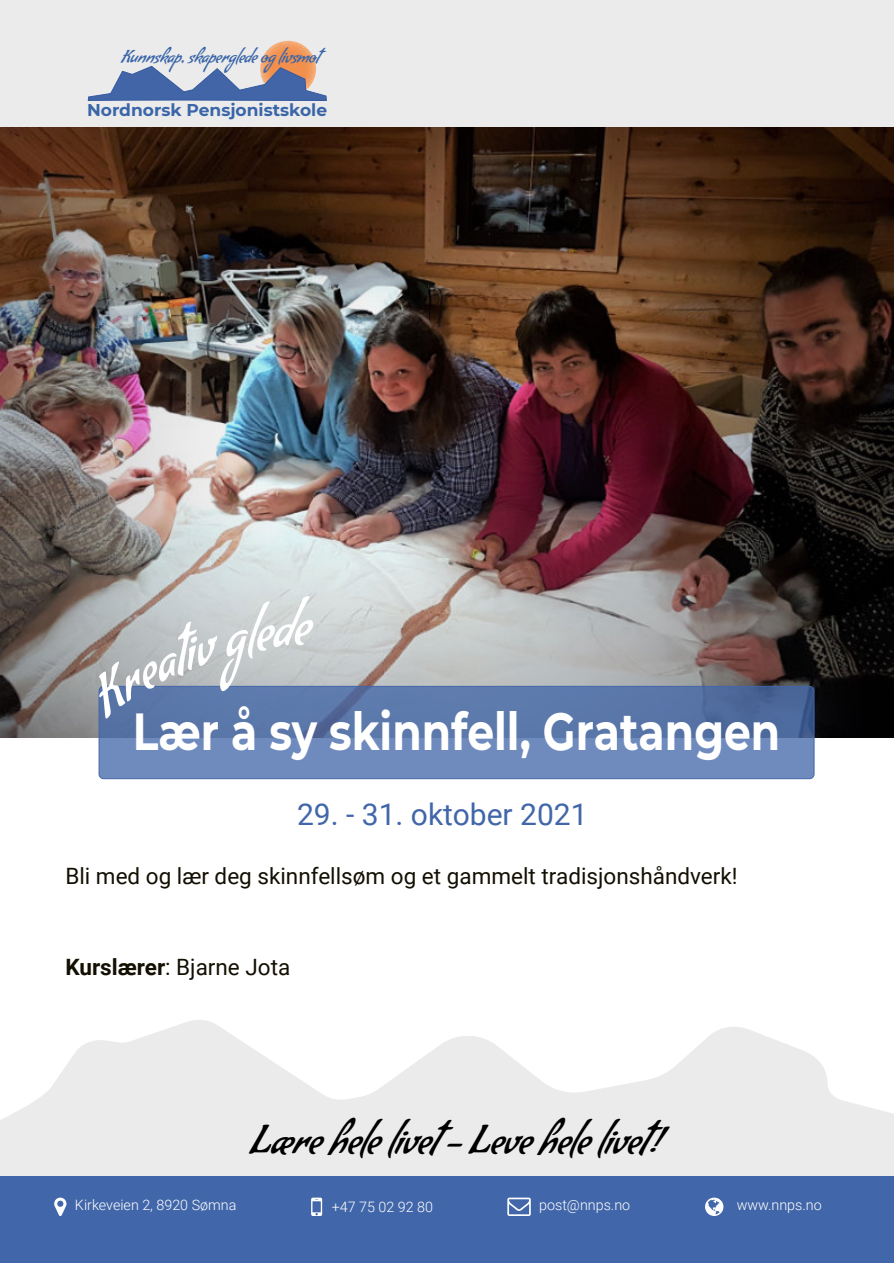
<style>
.page{position:relative;width:894px;height:1263px;background:#fff}
.page>*{position:absolute;margin:0;border:0;box-sizing:border-box;transform-origin:0 0}
.t1{font:700 52.05px "Montserrat";color:#fff;scale:.82 1}
.t2{font:39px "Condiment";color:#000}
.t3{font:30px "Roboto";color:#4166a9}
.t4{font:22.5px "Roboto";color:#130f02}
.t5{font:17.25px "Condiment";color:#3a65a8}
.t6{font:700 17.1px "Montserrat";color:#3a65a8}
.t7{font:300 14.4px "Roboto";color:#fff}
.s1{font-weight:700}
</style>
<div class="page">
<svg style="left:0;top:1020px;width:893px;height:157px;fill:#ebebeb"></svg>
<div style="left:0;top:0;width:893px;height:137px;background:#ebebeb"></div>
<img style="left:0;top:127px;width:893px;height:611px">
<div style="left:0;top:1177px;width:893px;height:86px;background:#4166a9"></div>
<svg style="left:705px;top:1198px;width:18px;height:18px"></svg>
<svg style="left:507px;top:1198px;width:23px;height:18px"></svg>
<svg style="left:54px;top:1198px;width:12px;height:18px"></svg>
<svg style="left:311px;top:1198px;width:11px;height:18px"></svg>
<div style="left:99px;top:686px;width:714px;height:93px;background:#4166a9;border:1px solid #4166a9;border-radius:5px;opacity:.75"></div>
<img style="left:260px;top:41px;width:56px;height:56px;border-radius:50%">
<svg style="left:87px;top:65px;width:240px;height:36px"></svg>
<svg style="left:82px;top:595px;width:233px;height:124px;background:#a3adba"></svg>
<p class="t5" style="left:121px;top:45px;width:200px">Kunnskap, skaperglede og livsmot</p>
<p class="t6" style="left:87px;top:100px;width:241px">Nordnorsk Pensjonistskole</p>
<h1 class="t1" style="left:133px;top:700px;width:791px">Lær å sy skinnfell, Gratangen</h1>
<h3 class="t3" style="left:297px;top:803px;width:292px">29. - 31. oktober 2021</h3>
<p class="t4" style="left:65px;top:867px;width:673px">Bli med og lær deg skinnfellsøm og et gammelt tradisjonshåndverk!</p>
<p class="t4" style="left:65px;top:958px;width:226px"><span class="s1">Kurslærer</span>: Bjarne Jota</p>
<h2 class="t2" style="left:250px;top:1116px;width:412px">Lære hele livet - Leve hele livet!</h2>
<p class="t7" style="left:75px;top:1199px;width:163px">Kirkeveien 2, 8920 Sømna</p>
<p class="t7" style="left:331px;top:1201px;width:103px">+47 75 02 92 80</p>
<p class="t7" style="left:539px;top:1199px;width:92px">post@nnps.no</p>
<p class="t7" style="left:736px;top:1199px;width:87px">www.nnps.no</p>
</div>
